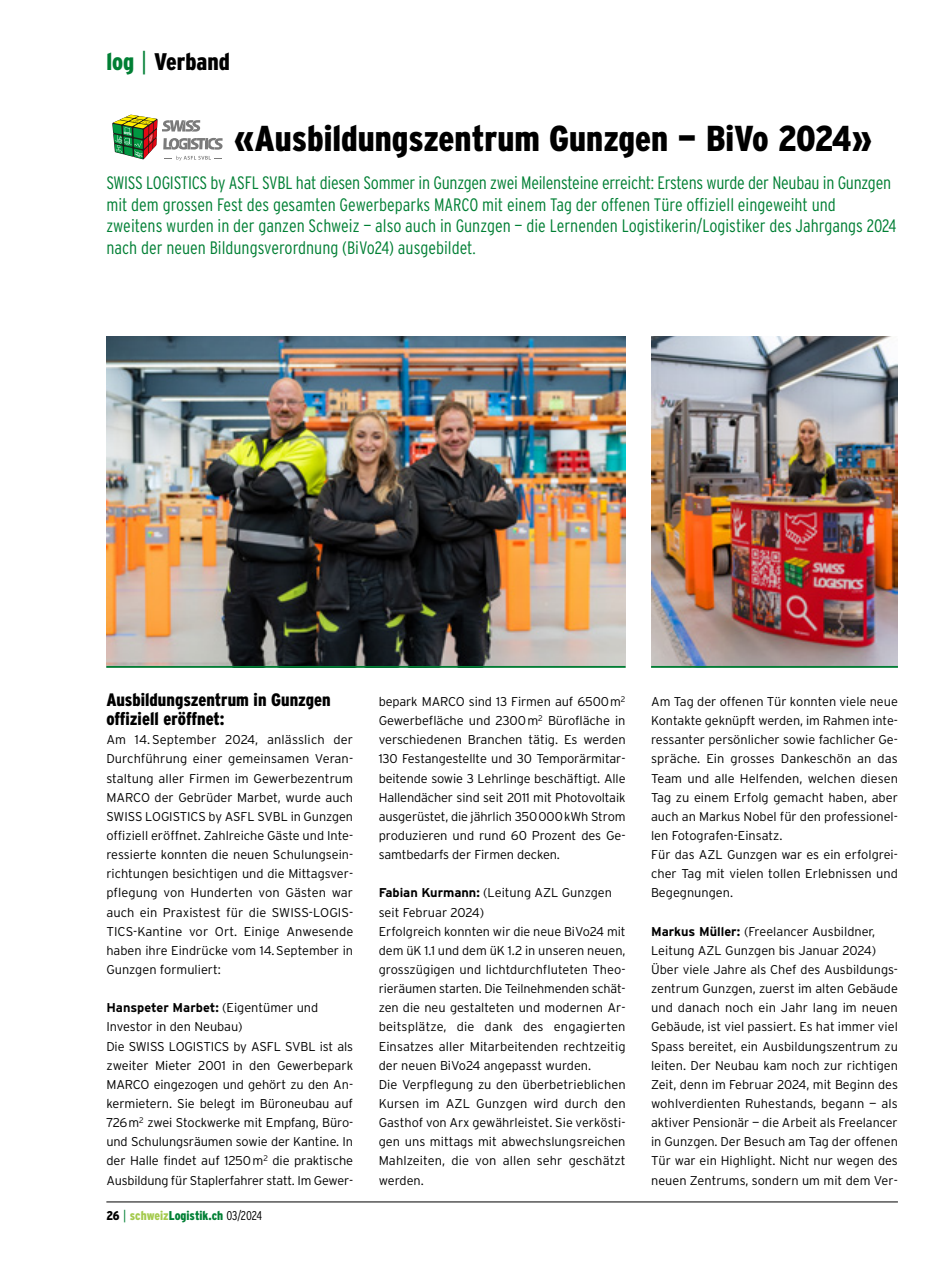
<style>
.page{position:relative;width:949px;height:1276px;background:#fff}
.page>*{position:absolute;margin:0;border:0;box-sizing:border-box;transform-origin:0 0}
.t1{font:900 36px "Interstate Condensed";color:#000}
.t2{font:900 24px "Interstate Condensed";color:#000}
.t3{font:300 18px/21.6px "Interstate Condensed";color:#007f34}
.t4{font:900 18px/19.2px "Interstate Condensed";color:#000}
.t5{font:300 12.75px/19.2px "Interstate";color:#000}
.t6{font:900 12.75px "Interstate Condensed";color:#007f34}
.s1{color:#007f34}
.s2{font-family:"Interstate";font-weight:300;color:#007f34}
.s3{font-weight:700}
.s4{color:#000}
.s5{font-family:"Interstate";font-weight:300}
.s6{color:#a4ca4d}
.s7{font-weight:300;color:#000}
</style>
<div class="page">
<hr style="left:106px;top:1201px;width:791px;height:1px;background:#000">
<svg style="left:112px;top:115px;width:110px;height:46px"></svg>
<img style="left:106px;top:336px;width:519px;height:330px">
<hr style="left:106px;top:666px;width:519px;height:2px;background:#007f34">
<img style="left:651px;top:336px;width:246px;height:330px">
<hr style="left:651px;top:666px;width:246px;height:2px;background:#007f34">
<h2 class="t2" style="left:106px;top:48px;width:125px"><span class="s1">log</span> <span class="s2">|</span> Verband</h2>
<h1 class="t1" style="left:234px;top:118px;width:639px">«Ausbildungszentrum Gunzgen — BiVo 2024»</h1>
<p class="t3" style="left:106px;top:172px;width:791px">SWISS LOGISTICS by ASFL SVBL hat diesen Sommer in Gunzgen zwei Meilensteine erreicht: Erstens wurde der Neubau in Gunzgen mit dem grossen Fest des gesamten Gewerbeparks MARCO mit einem Tag der offenen Türe offiziell eingeweiht und<br>zweitens wurden in der ganzen Schweiz — also auch in Gunzgen — die Lernenden Logistikerin/Logistiker des Jahrgangs 2024 nach der neuen Bildungsverordnung (BiVo24) ausgebildet.</p>
<h3 class="t4" style="left:106px;top:690px;width:226px">Ausbildungszentrum in Gunzgen offiziell eröffnet:</h3>
<p class="t5" style="left:106px;top:730px;width:248px;text-align:justify">Am 14.September 2024, anlässlich der Durchführung einer gemeinsamen Veran&shy;staltung aller Firmen im Gewerbezentrum MARCO der Gebrüder Marbet, wurde auch SWISS LOGISTICS by ASFL SVBL in Gunzgen offiziell eröffnet. Zahlreiche Gäste und Inte&shy;ressierte konnten die neuen Schulungsein&shy;richtungen besichtigen und die Mittagsver&shy;pflegung von Hunderten von Gästen war auch ein Praxistest für die SWISS-LOGIS-TICS-Kantine vor Ort. Einige Anwesende haben ihre Eindrücke vom 14.September in Gunzgen formuliert:</p>
<p class="t5" style="left:106px;top:998px;width:248px"><span class="s3">Hanspeter Marbet:</span> (Eigentümer und Investor in den Neubau)<br>Die SWISS LOGISTICS by ASFL SVBL ist als zweiter Mieter 2001 in den Gewerbepark MARCO eingezogen und gehört zu den An&shy;kermietern. Sie belegt im Büroneubau auf 726m<sup>2</sup> zwei Stockwerke mit Empfang, Büro&shy;und Schulungsräumen sowie der Kantine. In der Halle findet auf 1250m<sup>2</sup> die praktische Ausbildung für Staplerfahrer statt. Im Gewer-</p>
<p class="t6" style="left:106px;top:1208px;width:157px"><span class="s4">26</span> <span class="s5">|</span> <span class="s6">schweiz</span>Logistik.ch <span class="s7">03/2024</span></p>
<p class="t5" style="left:378px;top:692px;width:248px;text-align:justify">bepark MARCO sind 13 Firmen auf 6500m<sup>2<br></sup>Gewerbefläche und 2300m<sup>2</sup> Bürofläche in verschiedenen Branchen tätig. Es werden 130 Festangestellte und 30 Temporärmitar&shy;beitende sowie 3 Lehrlinge beschäftigt. Alle Hallendächer sind seit 2011 mit Photovoltaik ausgerüstet, die jährlich 350000kWh Strom produzieren und rund 60 Prozent des Ge&shy;samtbedarfs der Firmen decken.</p>
<p class="t5" style="left:378px;top:883px;width:248px"><span class="s3">Fabian Kurmann:</span> (Leitung AZL Gunzgen seit Februar 2024)<br>Erfolgreich konnten wir die neue BiVo24 mit dem üK 1.1 und dem üK 1.2 in unseren neuen, grosszügigen und lichtdurchfluteten Theo&shy;rieräumen starten. Die Teilnehmenden schät&shy;zen die neu gestalteten und modernen Ar&shy;beitsplätze, die dank des engagierten Einsatzes aller Mitarbeitenden rechtzeitig der neuen BiVo24 angepasst wurden.<br>Die Verpflegung zu den überbetrieblichen Kursen im AZL Gunzgen wird durch den Gasthof von Arx gewährleistet. Sie verkösti&shy;gen uns mittags mit abwechslungsreichen Mahlzeiten, die von allen sehr geschätzt werden.</p>
<p class="t5" style="left:651px;top:692px;width:248px">Am Tag der offenen Tür konnten viele neue Kontakte geknüpft werden, im Rahmen inte&shy;ressanter persönlicher sowie fachlicher Ge&shy;spräche. Ein grosses Dankeschön an das Team und alle Helfenden, welchen diesen Tag zu einem Erfolg gemacht haben, aber auch an Markus Nobel für den professionel&shy;len Fotografen-Einsatz.<br>Für das AZL Gunzgen war es ein erfolgrei&shy;cher Tag mit vielen tollen Erlebnissen und Begegnungen.</p>
<p class="t5" style="left:651px;top:921px;width:248px"><span class="s3">Markus Müller:</span> (Freelancer Ausbildner, Leitung AZL Gunzgen bis Januar 2024)<br>Über viele Jahre als Chef des Ausbildungs&shy;zentrum Gunzgen, zuerst im alten Gebäude und danach noch ein Jahr lang im neuen Gebäude, ist viel passiert. Es hat immer viel Spass bereitet, ein Ausbildungszentrum zu leiten. Der Neubau kam noch zur richtigen Zeit, denn im Februar 2024, mit Beginn des wohlverdienten Ruhestands, begann — als aktiver Pensionär — die Arbeit als Freelancer in Gunzgen. Der Besuch am Tag der offenen Tür war ein Highlight. Nicht nur wegen des neuen Zentrums, sondern um mit dem Ver-</p>
</div>
